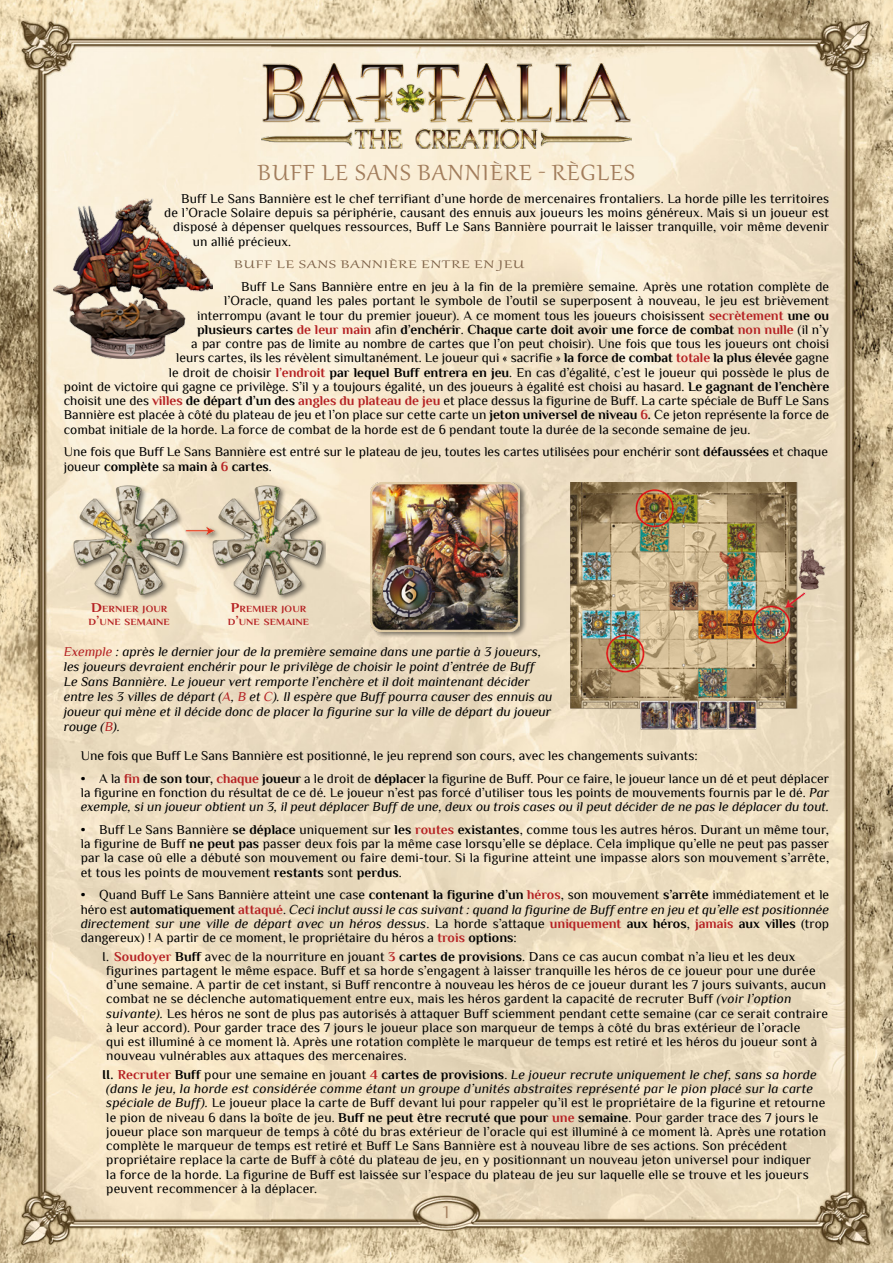
<style>
.page{position:relative;width:893px;height:1263px;background:#fff}
.page>*{position:absolute;margin:0;border:0;box-sizing:border-box;transform-origin:0 0}
.Headlines{font:27px "Gabriola";letter-spacing:.04em;color:#a27d5c;scale:1.1 1}
.t1{font:21px "Gabriola";color:#a27d5c;scale:1.1 1}
.t2{font:13.5px/14.2px "Philosopher";letter-spacing:.01em;color:#000}
.t3{font:italic 13.5px/15px "Philosopher";color:#000}
.t4{font:700 13.5px "Philosopher";color:#000}
.t5{font:13.5px "Gabriola";letter-spacing:.04em;color:#7d6147;scale:1.47 1}
.Examples{font:700 9.45px/13.5px "Philosopher";letter-spacing:.015em;color:#b52123;text-align:center;scale:1.1 1}
.s1{font-weight:700;color:#b52123}
.s2{font-weight:700}
.s3{color:#b52123}
.s4{font-weight:400}
.s5{font-size:13.5px}
.s6{font-style:italic}
</style>
<div class="page">
<img style="left:0;top:0;width:893px;height:1263px">
<img style="left:262px;top:64px;width:369px;height:85px">
<img style="left:53px;top:198px;width:160px;height:160px">
<div style="left:370px;top:481px;width:157px;height:158px;background:#000;opacity:.5"></div>
<img style="left:371px;top:483px;width:149px;height:148px">
<div style="left:382px;top:564px;width:60px;height:60px;background:#000;opacity:.5"></div>
<img style="left:384px;top:566px;width:51px;height:51px">
<img style="left:70px;top:483px;width:255px;height:116px">
<img style="left:571px;top:483px;width:255px;height:246px">
<p class="Headlines" style="left:258px;top:155px;width:346px">BUFF LE SANS BANNIÈRE - RÈGLES</p>
<p class="t2" style="left:181px;top:191px;width:649px">Buff Le Sans Bannière est le chef terrifiant d’une horde de mercenaires frontaliers. La horde pille les territoires</p>
<p class="t2" style="left:164px;top:206px;width:666px">de l’Oracle Solaire depuis sa périphérie, causant des ennuis aux joueurs les moins généreux. Mais si un joueur est</p>
<p class="t2" style="left:173px;top:220px;width:657px">disposé à dépenser quelques ressources, Buff Le Sans Bannière pourrait le laisser tranquille, voir même devenir</p>
<p class="t2" style="left:193px;top:234px;width:100px">un allié précieux.</p>
<p class="t5" style="left:234px;top:256px;width:199px">BUFF LE SANS BANNIÈRE ENTRE EN JEU</p>
<p class="t2" style="left:241px;top:280px;width:589px">Buff Le Sans Bannière entre en jeu à la fin de la première semaine. Après une rotation complète de</p>
<p class="t2" style="left:224px;top:294px;width:606px">l’Oracle, quand les pales portant le symbole de l’outil se superposent à nouveau, le jeu est brièvement</p>
<p class="t2" style="left:197px;top:308px;width:633px">interrompu (avant le tour du premier joueur). A ce moment tous les joueurs choisissent <span class="s1">secrètement</span> <span class="s2">une ou</span></p>
<p class="t4" style="left:197px;top:322px;width:633px">plusieurs cartes <span class="s3">de leur main</span> <span class="s4">afin</span> d’enchérir<span class="s4">.</span> Chaque carte doit avoir une force de combat <span class="s3">non nulle</span> <span class="s4">(il n’y</span></p>
<p class="t2" style="left:191px;top:337px;width:639px">a par contre pas de limite au nombre de cartes que l’on peut choisir). Une fois que tous les joueurs ont choisi</p>
<p class="t2" style="left:176px;top:351px;width:654px">leurs cartes, ils les révèlent simultanément. Le joueur qui « sacrifie » <span class="s2">la force de combat</span> <span class="s1">totale</span> <span class="s2">la plus élevée</span> gagne</p>
<p class="t2" style="left:169px;top:365px;width:662px">le droit de choisir <span class="s1">l’endroit</span> <span class="s2">par lequel Buff entrera en jeu</span>. En cas d’égalité, c’est le joueur qui possède le plus de</p>
<p class="t2" style="left:64px;top:379px;width:767px">point de victoire qui gagne ce privilège. S’il y a toujours égalité, un des joueurs à égalité est choisi au hasard. <span class="s2">Le gagnant de l’enchère</span></p>
<p class="t2" style="left:64px;top:394px;width:767px">choisit une des <span class="s1">villes</span> <span class="s2">de départ d’un des</span> <span class="s1">angles du plateau de jeu</span> et place dessus la figurine de Buff. La carte spéciale de Buff Le Sans</p>
<p class="t2" style="left:64px;top:408px;width:767px">Bannière est placée à côté du plateau de jeu et l’on place sur cette carte un <span class="s2">jeton universel de niveau</span> <span class="s1">6</span><span class="s2">.</span> Ce jeton représente la force de</p>
<p class="t2" style="left:64px;top:422px;width:688px">combat initiale de la horde. La force de combat de la horde est de 6 pendant toute la durée de la seconde semaine de jeu.</p>
<p class="t2" style="left:64px;top:445px;width:766px">Une fois que Buff Le Sans Bannière est entré sur le plateau de jeu, toutes les cartes utilisées pour enchérir sont <span class="s2">défaussées</span> et chaque joueur <span class="s2">complète</span> sa <span class="s2">main à</span> <span class="s1">6</span> <span class="s2">cartes</span>.</p>
<p class="Examples" style="left:88px;top:602px;width:76px;text-align:left"><span class="s5">D</span>ERNIER JOUR<br>D<span class="s5">’</span>UNE SEMAINE</p>
<p class="t3" style="left:64px;top:644px;width:490px"><span class="s3">Exemple</span> : après le dernier jour de la première semaine dans une partie à 3 joueurs, les joueurs devraient enchérir pour le privilège de choisir le point d’entrée de Buff<br>Le Sans Bannière. Le joueur vert remporte l’enchère et il doit maintenant décider entre les 3 villes de départ (<span class="s3">A</span>, <span class="s3">B</span> et <span class="s3">C</span>). Il espère que Buff pourra causer des ennuis au joueur qui mène et il décide donc de placer la figurine sur la ville de départ du joueur rouge (<span class="s3">B</span>).</p>
<p class="Examples" style="left:228px;top:602px;width:76px"><span class="s5">P</span>REMIER JOUR<br>D<span class="s5">’</span>UNE SEMAINE</p>
<p class="t2" style="left:81px;top:748px;width:618px">Une fois que Buff Le Sans Bannière est positionné, le jeu reprend son cours, avec les changements suivants:</p>
<p class="t2" style="left:81px;top:771px;width:750px;text-align:justify"><span class="s2">•</span> A la <span class="s1">fin</span> <span class="s2">de son tour,</span> <span class="s1">chaque</span> <span class="s2">joueur</span> a le droit de <span class="s2">déplacer</span> la figurine de Buff. Pour ce faire, le joueur lance un dé et peut déplacer la figurine en fonction du résultat de ce dé. Le joueur n’est pas forcé d’utiliser tous les points de mouvements fournis par le dé. <span class="s6">Par exemple, si un joueur obtient un 3, il peut déplacer Buff de une, deux ou trois cases ou il peut décider de ne pas le déplacer du tout.</span></p>
<p class="t2" style="left:81px;top:822px;width:750px;text-align:justify"><span class="s2">•</span> Buff Le Sans Bannière <span class="s2">se déplace</span> uniquement sur <span class="s2">les</span> <span class="s1">routes</span> <span class="s2">existantes</span>, comme tous les autres héros. Durant un même tour, la figurine de Buff <span class="s2">ne peut pas</span> passer deux fois par la même case lorsqu’elle se déplace. Cela implique qu’elle ne peut pas passer par la case oû elle a débuté son mouvement ou faire demi-tour. Si la figurine atteint une impasse alors son mouvement s’arrête, et tous les points de mouvement <span class="s2">restants</span> sont <span class="s2">perdus</span>.</p>
<p class="t2" style="left:81px;top:888px;width:750px;text-align:justify"><span class="s2">•</span> Quand Buff Le Sans Bannière atteint une case <span class="s2">contenant la figurine d’un</span> <span class="s1">héros</span>, son mouvement <span class="s2">s’arrête</span> immédiatement et le héro est <span class="s2">automatiquement</span> <span class="s1">attaqué</span>. <span class="s6">Ceci inclut aussi le cas suivant : quand la figurine de Buff entre en jeu et qu’elle est positionnée directement sur une ville de départ avec un héros dessus</span>. La horde s’attaque <span class="s1">uniquement</span> <span class="s2">aux héros</span>, <span class="s1">jamais</span> <span class="s2">aux villes</span> (trop dangereux) ! A partir de ce moment, le propriétaire du héros a <span class="s1">trois</span> <span class="s2">options</span>:</p>
<p class="t2" style="left:106px;top:949px;width:723px;text-indent:-4px">I. <span class="s1">Soudoyer</span> <span class="s2">Buff</span> avec de la nourriture en jouant <span class="s1">3</span> <span class="s2">cartes de provisions</span>. Dans ce cas aucun combat n’a lieu et les deux figurines partagent le même espace. Buff et sa horde s’engagent à laisser tranquille les héros de ce joueur pour une durée d’une semaine. A partir de cet instant, si Buff rencontre à nouveau les héros de ce joueur durant les 7 jours suivants, aucun combat ne se déclenche automatiquement entre eux, mais les héros gardent la capacité de recruter Buff <span class="s6">(voir l’option suivante).</span> Les héros ne sont de plus pas autorisés à attaquer Buff sciemment pendant cette semaine (car ce serait contraire à leur accord). Pour garder trace des 7 jours le joueur place son marqueur de temps à côté du bras extérieur de l’oracle<br>qui est illuminé à ce moment là. Après une rotation complète le marqueur de temps est retiré et les héros du joueur sont à nouveau vulnérables aux attaques des mercenaires.</p>
<p class="t2" style="left:106px;top:1067px;width:721px;text-indent:-4px"><span class="s2">II.</span> <span class="s1">Recruter</span> <span class="s2">Buff</span> pour une semaine en jouant <span class="s1">4</span> <span class="s2">cartes de provisions</span>. <span class="s6">Le joueur recrute uniquement le chef, sans sa horde (dans le jeu, la horde est considérée comme étant un groupe d’unités abstraites représenté par le pion placé sur la carte spéciale de Buff).</span> Le joueur place la carte de Buff devant lui pour rappeler qu’il est le propriétaire de la figurine et retourne le pion de niveau 6 dans la boîte de jeu. <span class="s2">Buff ne peut être recruté que pour</span> <span class="s1">une</span> <span class="s2">semaine</span>. Pour garder trace des 7 jours le joueur place son marqueur de temps à côté du bras extérieur de l’oracle qui est illuminé à ce moment là. Après une rotation complète le marqueur de temps est retiré et Buff Le Sans Bannière est à nouveau libre de ses actions. Son précédent propriétaire replace la carte de Buff à côté du plateau de jeu, en y positionnant un nouveau jeton universel pour indiquer<br>la force de la horde. La figurine de Buff est laissée sur l’espace du plateau de jeu sur laquelle elle se trouve et les joueurs peuvent recommencer à la déplacer.</p>
<p class="t1" style="left:443px;top:1198px;width:8px">1</p>
</div>
